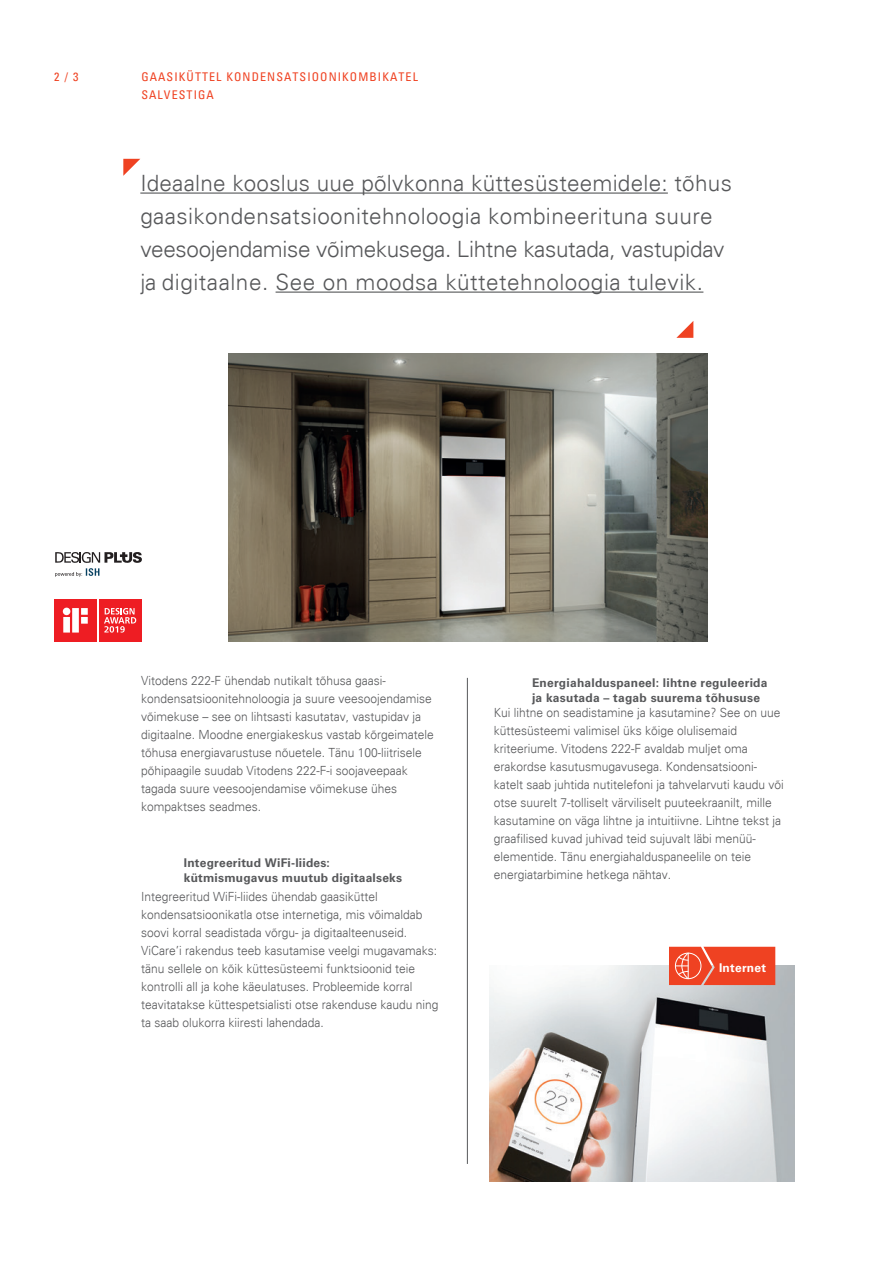
<style>
.page{position:relative;width:893px;height:1263px;background:#fff}
.page>*{position:absolute;margin:0;border:0;box-sizing:border-box;transform-origin:0 0}
.t1{font:300 22.5px/33px "Univers LT";letter-spacing:.015em;color:#57585a}
.t2{font:300 12.6px/18px "Univers LT";color:#57585a;scale:.95 1}
.t3{font:700 12px/15px "Univers LT Std";letter-spacing:.02em;color:#57585a}
.t4{font:condensed 12px/18px "Univers LT";letter-spacing:.09em;color:#ef4222}
.t5{font:700 12px "Univers LT Std";letter-spacing:.02em;color:#fff}
</style>
<div class="page">
<img style="left:228px;top:354px;width:479px;height:288px">
<img style="left:489px;top:966px;width:305px;height:215px">
<hr style="left:467px;top:678px;width:1px;height:486px;background:#57585a">
<svg style="left:123px;top:159px;width:17px;height:17px"></svg>
<hr style="left:140px;top:192px;width:528px;height:2px;background:#57585a">
<hr style="left:276px;top:292px;width:427px;height:1px;background:#57585a">
<svg style="left:676px;top:321px;width:17px;height:17px"></svg>
<svg style="left:55px;top:552px;width:87px;height:25px"></svg>
<svg style="left:54px;top:599px;width:87px;height:43px;background:#f1494e"></svg>
<svg style="left:669px;top:947px;width:106px;height:38px;background:#ef4d2f"></svg>
<p class="t4" style="left:54px;top:68px;width:26px">2 / 3</p>
<p class="t4" style="left:141px;top:68px;width:278px">GAASIKÜTTEL KONDENSATSIOONIKOMBIKATEL<br>SALVESTIGA</p>
<p class="t1" style="left:140px;top:166px;width:593px">Ideaalne kooslus uue põlvkonna küttesüsteemidele: tõhus gaasikondensatsioonitehnoloogia kombineerituna suure veesoojendamise võimekusega. Lihtne kasutada, vastupidav ja digitaalne. See on moodsa küttetehnoloogia tulevik.</p>
<p class="t2" style="left:141px;top:672px;width:259px">Vitodens 222-F ühendab nutikalt tõhusa gaasi-</p>
<p class="t3" style="left:532px;top:675px;width:237px">Energiahalduspaneel: lihtne reguleerida</p>
<p class="t2" style="left:141px;top:690px;width:310px">kondensatsioonitehnoloogia ja suure veesoojendamise võimekuse – see on lihtsasti kasutatav, vastupidav ja digitaalne. Moodne energiakeskus vastab kõrgeimatele tõhusa energiavarustuse nõuetele. Tänu 100-liitrisele põhipaagile suudab Vitodens 222-F-i soojaveepaak tagada suure veesoojendamise võimekuse ühes kompaktses seadmes.</p>
<p class="t3" style="left:532px;top:690px;width:230px">ja kasutada – tagab suurema tõhususe</p>
<p class="t2" style="left:494px;top:704px;width:307px">Kui lihtne on seadistamine ja kasutamine? See on uue küttesüsteemi valimisel üks kõige olulisemaid kriteeriume. Vitodens 222-F avaldab muljet oma erakordse kasutusmugavusega. Kondensatsiooni&shy;katelt saab juhtida nutitelefoni ja tahvelarvuti kaudu või otse suurelt 7-tolliselt värviliselt puuteekraanilt, mille kasutamine on väga lihtne ja intuitiivne. Lihtne tekst ja graafilised kuvad juhivad teid sujuvalt läbi menüü&shy;elementide. Tänu energiahalduspaneelile on teie energiatarbimine hetkega nähtav.</p>
<p class="t3" style="left:184px;top:855px;width:220px">Integreeritud WiFi-liides: kütmismugavus muutub digitaalseks</p>
<p class="t2" style="left:141px;top:888px;width:315px">Integreeritud WiFi-liides ühendab gaasiküttel kondensatsioonikatla otse internetiga, mis võimaldab soovi korral seadistada võrgu- ja digitaalteenuseid.<br>ViCare’i rakendus teeb kasutamise veelgi mugavamaks: tänu sellele on kõik küttesüsteemi funktsioonid teie kontrolli all ja kohe käeulatuses. Probleemide korral teavitatakse küttespetsialisti otse rakenduse kaudu ning ta saab olukorra kiiresti lahendada.</p>
<p class="t5" style="left:719px;top:961px;width:49px">Internet</p>
</div>
